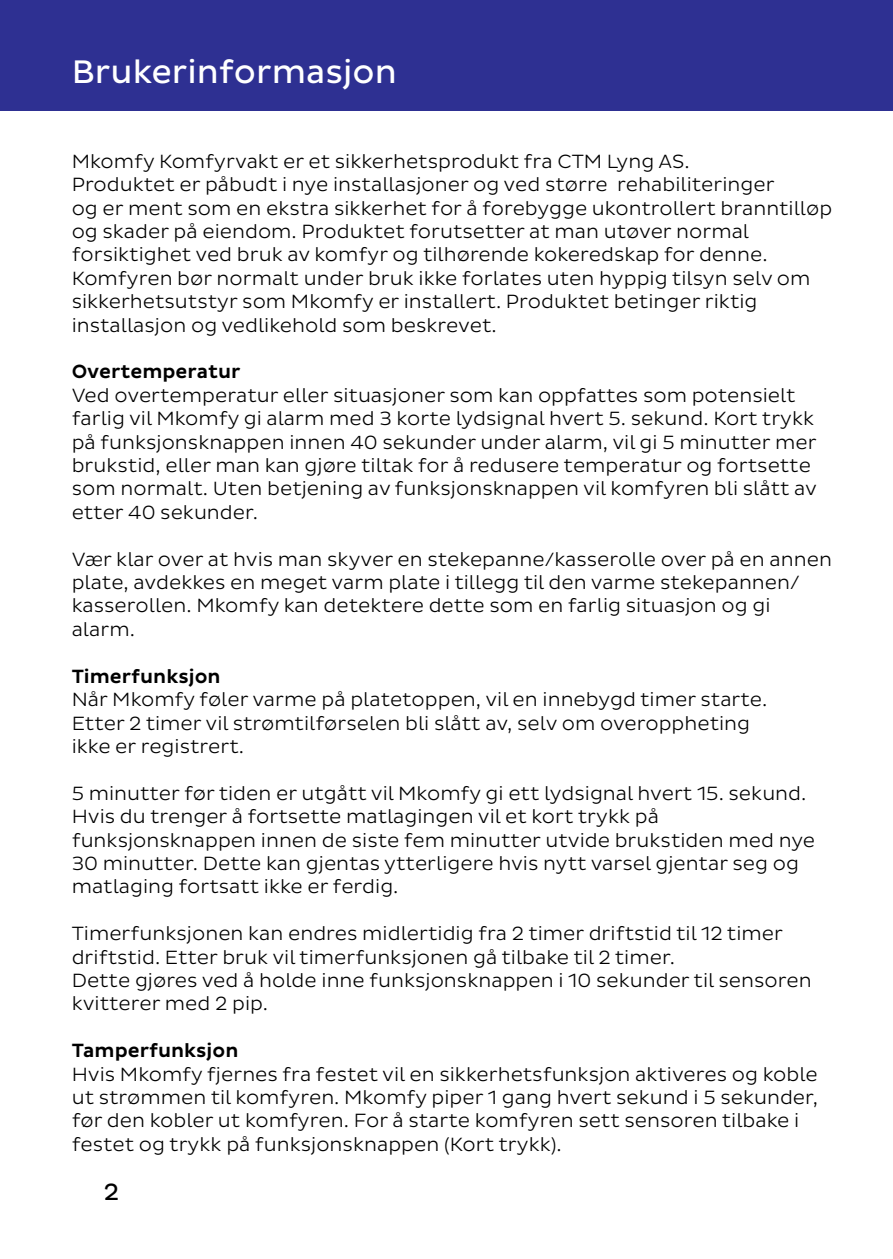
<style>
.page{position:relative;width:893px;height:1259px;background:#fff}
.page>*{position:absolute;margin:0;border:0;box-sizing:border-box;transform-origin:0 0}
.t1{font:33.3px "Pluto Sans";color:#fff}
.t2{font:24px "Pluto Sans";color:#000}
.t3{font:300 19.5px/23.4px "Pluto Sans";color:#000}
.t4{font:500 19.5px "Pluto Sans";color:#000}
</style>
<div class="page">
<div style="left:0;top:0;width:893px;height:110px;background:#2e3092"></div>
<h1 class="t1" style="left:72px;top:53px;width:327px">Brukerinformasjon</h1>
<p class="t3" style="left:72px;top:150px;width:762px">Mkomfy Komfyrvakt er et sikkerhetsprodukt fra CTM Lyng AS.<br>Produktet er påbudt i nye installasjoner og ved større rehabiliteringer<br>og er ment som en ekstra sikkerhet for å forebygge ukontrollert branntilløp og skader på eiendom. Produktet forutsetter at man utøver normal forsiktighet ved bruk av komfyr og tilhørende kokeredskap for denne.<br>Komfyren bør normalt under bruk ikke forlates uten hyppig tilsyn selv om sikkerhetsutstyr som Mkomfy er installert. Produktet betinger riktig installasjon og vedlikehold som beskrevet.</p>
<p class="t4" style="left:72px;top:361px;width:170px">Overtemperatur</p>
<p class="t3" style="left:72px;top:384px;width:747px">Ved overtemperatur eller situasjoner som kan oppfattes som potensielt farlig vil Mkomfy gi alarm med 3 korte lydsignal hvert 5. sekund. Kort trykk på funksjonsknappen innen 40 sekunder under alarm, vil gi 5 minutter mer brukstid, eller man kan gjøre tiltak for å redusere temperatur og fortsette som normalt. Uten betjening av funksjonsknappen vil komfyren bli slått av etter 40 sekunder.</p>
<p class="t3" style="left:72px;top:547px;width:762px">Vær klar over at hvis man skyver en stekepanne/kasserolle over på en annen plate, avdekkes en meget varm plate i tillegg til den varme stekepannen/ kasserollen. Mkomfy kan detektere dette som en farlig situasjon og gi alarm.</p>
<p class="t4" style="left:72px;top:665px;width:150px">Timerfunksjon</p>
<p class="t3" style="left:72px;top:688px;width:697px">Når Mkomfy føler varme på platetoppen, vil en innebygd timer starte.<br>Etter 2 timer vil strømtilførselen bli slått av, selv om overoppheting ikke er registrert.</p>
<p class="t3" style="left:72px;top:781px;width:745px">5 minutter før tiden er utgått vil Mkomfy gi ett lydsignal hvert 15. sekund.<br>Hvis du trenger å fortsette matlagingen vil et kort trykk på funksjonsknappen innen de siste fem minutter utvide brukstiden med nye 30 minutter. Dette kan gjentas ytterligere hvis nytt varsel gjentar seg og matlaging fortsatt ikke er ferdig.</p>
<p class="t3" style="left:72px;top:922px;width:741px">Timerfunksjonen kan endres midlertidig fra 2 timer driftstid til 12 timer driftstid. Etter bruk vil timerfunksjonen gå tilbake til 2 timer.<br>Dette gjøres ved å holde inne funksjonsknappen i 10 sekunder til sensoren kvitterer med 2 pip.</p>
<p class="t4" style="left:72px;top:1039px;width:168px">Tamperfunksjon</p>
<p class="t3" style="left:72px;top:1062px;width:748px">Hvis Mkomfy fjernes fra festet vil en sikkerhetsfunksjon aktiveres og koble ut strømmen til komfyren. Mkomfy piper 1 gang hvert sekund i 5 sekunder, før den kobler ut komfyren. For å starte komfyren sett sensoren tilbake i festet og trykk på funksjonsknappen (Kort trykk).</p>
<p class="t2" style="left:104px;top:1178px;width:17px">2</p>
</div>
